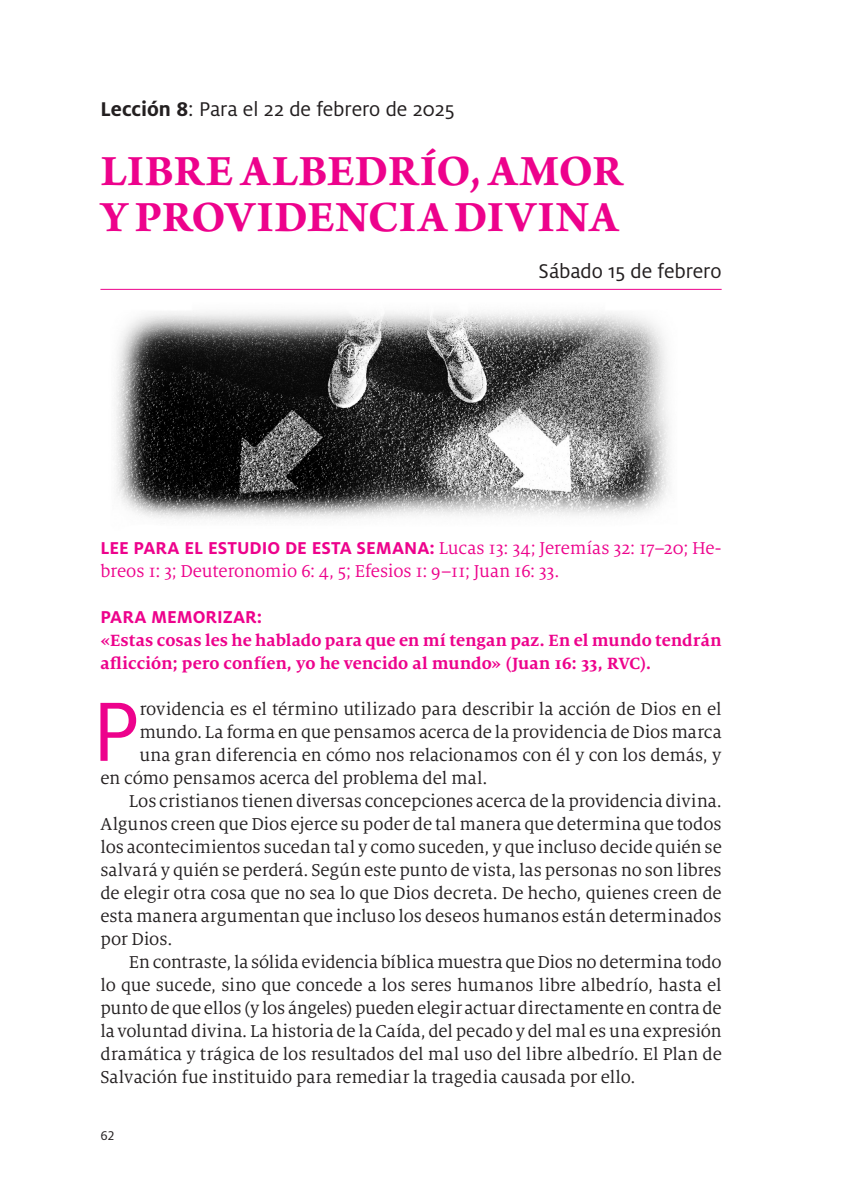
<style>
.page{position:relative;width:859px;height:1188px;background:#fff}
.page>*{position:absolute;margin:0;border:0;box-sizing:border-box;transform-origin:0 0}
.t1{font:93px "Milo Pro";color:#ed028c}
.t2{font:700 46px/46px "Arno Pro";letter-spacing:.01em;color:#ed028c}
.t3{font:22px "Milo Pro";letter-spacing:-.005em;color:#231f20}
.t4{font:19px "Milo Serif Pro";letter-spacing:-.005em;color:#231f20}
.t5{font:19px/23px "Milo Serif Pro";letter-spacing:-.01em;color:#ed028c}
.t6{font:700 19px "Milo Pro";color:#ed028c}
.t7{font:700 18px/23px "Milo Serif Pro";color:#ed028c}
.t8{font:14px "Milo Pro";color:#231f20}
.s1{font-weight:700}
.s2{font-family:"Milo Pro";font-weight:700}
</style>
<div class="page">
<img style="left:116px;top:312px;width:554px;height:207px">
<hr style="left:100px;top:289px;width:621px;height:1px;background:#ed028c">
<p class="t3" style="left:100px;top:97px;width:356px"><span class="s1">Lección 8</span>: Para el 22 de febrero de 2025</p>
<h2 class="t2" style="left:101px;top:151px;width:523px">LIBRE ALBEDRÍO, AMOR<br>Y PROVIDENCIA DIVINA</h2>
<p class="t3" style="left:538px;top:258px;width:184px">Sábado 15 de febrero</p>
<p class="t5" style="left:100px;top:536px;width:622px"><span class="s2">LEE PARA EL ESTUDIO DE ESTA SEMANA:</span> Lucas 13: 34; Jeremías 32: 17–20; He&shy;breos 1: 3; Deuteronomio 6: 4, 5; Efesios 1: 9–11; Juan 16: 33.</p>
<p class="t6" style="left:100px;top:606px;width:163px">PARA MEMORIZAR:</p>
<p class="t7" style="left:100px;top:628px;width:622px">«Estas cosas les he hablado para que en mí tengan paz. En el mundo tendrán aflicción; pero confíen, yo he vencido al mundo» (Juan 16: 33, RVC).</p>
<h1 class="t1" style="left:92px;top:680px;width:49px">P</h1>
<p class="t4" style="left:139px;top:698px;width:583px">rovidencia es el término utilizado para describir la acción de Dios en el</p>
<p class="t4" style="left:139px;top:721px;width:584px">mundo. La forma en que pensamos acerca de la providencia de Dios marca</p>
<p class="t4" style="left:139px;top:744px;width:583px">una gran diferencia en cómo nos relacionamos con él y con los demás, y</p>
<p class="t4" style="left:100px;top:767px;width:388px">en cómo pensamos acerca del problema del mal.</p>
<p class="t4" style="left:129px;top:790px;width:594px">Los cristianos tienen diversas concepciones acerca de la providencia divina.</p>
<p class="t4" style="left:100px;top:813px;width:622px">Algunos creen que Dios ejerce su poder de tal manera que determina que todos</p>
<p class="t4" style="left:100px;top:836px;width:622px">los acontecimientos sucedan tal y como suceden, y que incluso decide quién se</p>
<p class="t4" style="left:100px;top:859px;width:622px">salvará y quién se perderá. Según este punto de vista, las personas no son libres</p>
<p class="t4" style="left:100px;top:882px;width:622px">de elegir otra cosa que no sea lo que Dios decreta. De hecho, quienes creen de</p>
<p class="t4" style="left:100px;top:905px;width:622px">esta manera argumentan que incluso los deseos humanos están determinados</p>
<p class="t4" style="left:100px;top:928px;width:73px">por Dios.</p>
<p class="t4" style="left:129px;top:951px;width:594px">En contraste, la sólida evidencia bíblica muestra que Dios no determina todo</p>
<p class="t4" style="left:100px;top:974px;width:622px">lo que sucede, sino que concede a los seres humanos libre albedrío, hasta el</p>
<p class="t4" style="left:100px;top:997px;width:622px">punto de que ellos (y los ángeles) pueden elegir actuar directamente en contra de</p>
<p class="t4" style="left:100px;top:1020px;width:622px">la voluntad divina. La historia de la Caída, del pecado y del mal es una expresión</p>
<p class="t4" style="left:100px;top:1043px;width:622px">dramática y trágica de los resultados del mal uso del libre albedrío. El Plan de</p>
<p class="t4" style="left:100px;top:1066px;width:536px">Salvación fue instituido para remediar la tragedia causada por ello.</p>
<p class="t8" style="left:100px;top:1127px;width:15px">62</p>
</div>
